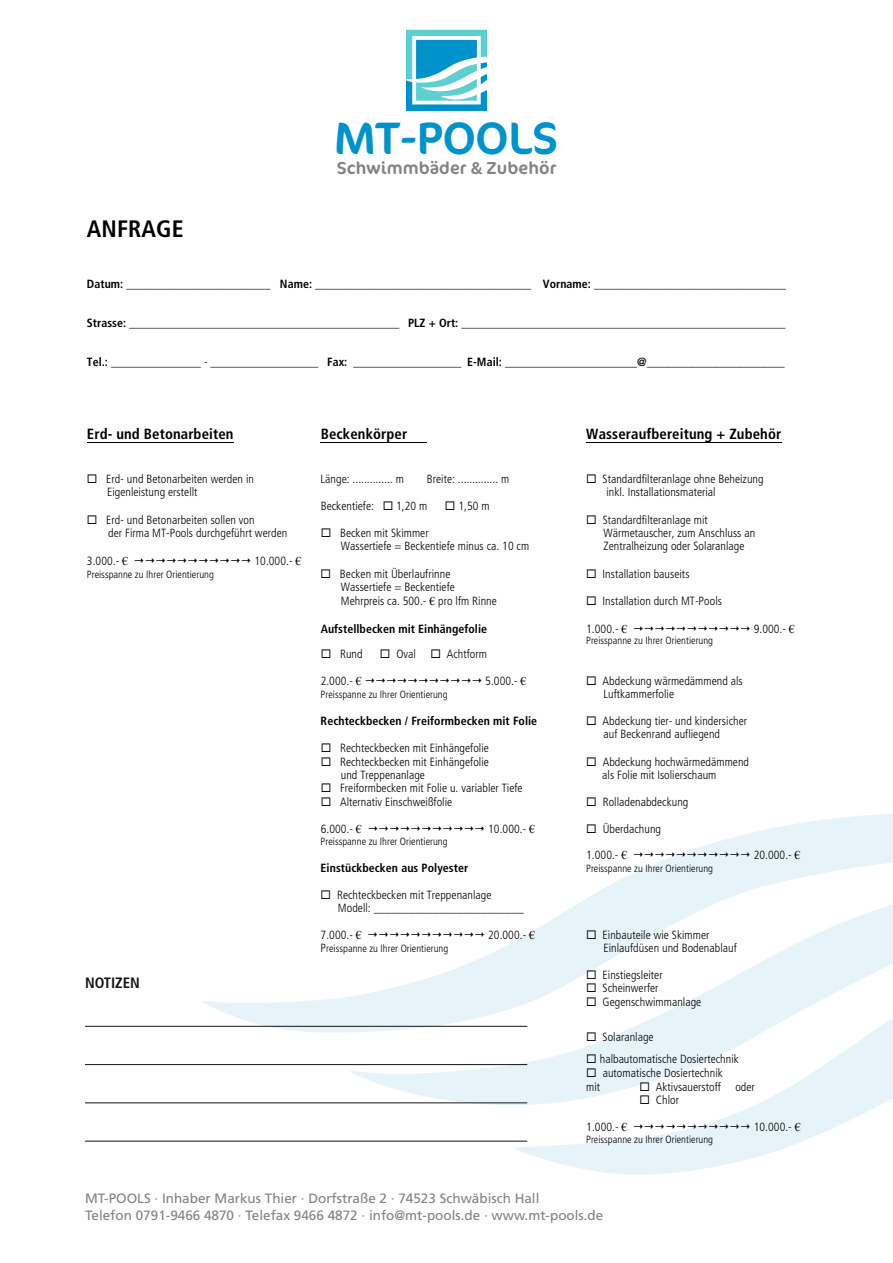
<style>
.page{position:relative;width:893px;height:1263px;background:#fff}
.page>*{position:absolute;margin:0;border:0;box-sizing:border-box;transform-origin:0 0}
.t1{font:45.75px "Cocon OT";letter-spacing:-.005em;color:#0093cb}
.t2{font:700 condensed 23.7px "Frutiger";letter-spacing:.005em;color:#000}
.t3{font:17.4px "Cocon OT";letter-spacing:.005em;color:#818281}
.t4{font:700 condensed 15px "Frutiger";color:#141415}
.t5{font:700 condensed 14.7px "Frutiger";letter-spacing:.01em;color:#000}
.t6{font:13.5px/16.2px "Frutiger";color:#818281}
.t7{font:300 condensed 11.85px/14.1px "Frutiger";letter-spacing:.005em;color:#000}
.t8{font:700 condensed 11.85px "Frutiger";letter-spacing:.005em;color:#000}
.t9{font:300 condensed 10.5px "Frutiger";color:#000}
.s1{font-weight:700}
.s2{font-weight:300}
.s3{font-family:"Times New Roman";font-weight:400;font-stretch:normal}
.s4{font-size:11.85px}
</style>
<div class="page">
<svg style="left:406px;top:100px;width:81px;height:10px"></svg>
<div style="left:412px;top:36px;width:69px;height:68px;border:4px solid #fff"></div>
<svg style="left:406px;top:30px;width:81px;height:70px"></svg>
<svg style="left:514px;top:1130px;width:314px;height:45px;fill:#e6f4f9"></svg>
<svg style="left:348px;top:1034px;width:545px;height:96px"></svg>
<svg style="left:199px;top:814px;width:694px;height:220px"></svg>
<hr style="left:87px;top:442px;width:147px;height:1px;background:#000">
<hr style="left:321px;top:442px;width:106px;height:1px;background:#000">
<hr style="left:586px;top:442px;width:195px;height:1px;background:#000">
<hr style="left:85px;top:1026px;width:442px;height:1px;background:#141415">
<hr style="left:85px;top:1064px;width:442px;height:1px;background:#141415">
<hr style="left:85px;top:1102px;width:442px;height:1px;background:#141415">
<hr style="left:85px;top:1141px;width:442px;height:1px;background:#141415">
<svg style="left:369px;top:827px;width:115px;height:4px"></svg>
<svg style="left:634px;top:852px;width:116px;height:5px"></svg>
<svg style="left:369px;top:932px;width:115px;height:5px"></svg>
<svg style="left:634px;top:1125px;width:116px;height:4px"></svg>
<h2 class="t2" style="left:87px;top:215px;width:98px">ANFRAGE</h2>
<h1 class="t1" style="left:334px;top:111px;width:225px">MT-POOLS</h1>
<h3 class="t3" style="left:337px;top:157px;width:221px">Schwimmbäder &amp; Zubehör</h3>
<p class="t7" style="left:87px;top:277px;width:701px"><span class="s1">Datum: ________________________ Name: ___</span>_________________________________ <span class="s1">Vorname:</span> ________________________________</p>
<p class="t8" style="left:87px;top:316px;width:700px">Strasse: <span class="s2">_____________________________________________</span> PLZ + Ort: ______________________________________________________</p>
<p class="t8" style="left:87px;top:355px;width:699px">Tel.: <span class="s2">_______________ - __________________</span> Fax: <span class="s2">__________________</span> E-Mail: ______________________@_______________________</p>
<p class="t5" style="left:87px;top:426px;width:148px">Erd- und Betonarbeiten</p>
<p class="t5" style="left:321px;top:426px;width:88px">Beckenkörper</p>
<p class="t5" style="left:586px;top:426px;width:197px">Wasseraufbereitung + Zubehör</p>
<p class="t7" style="left:87px;top:472px;width:169px">◻ Erd- und Betonarbeiten werden in</p>
<p class="t7" style="left:321px;top:472px;width:85px">Länge: .............. m</p>
<p class="t7" style="left:427px;top:472px;width:84px">Breite: .............. m</p>
<p class="t7" style="left:586px;top:472px;width:179px">◻ Standardfilteranlage ohne Beheizung</p>
<p class="t7" style="left:107px;top:485px;width:92px">Eigenleistung erstellt</p>
<p class="t7" style="left:606px;top:485px;width:111px">inkl. Installationsmaterial</p>
<p class="t7" style="left:321px;top:499px;width:108px">Beckentiefe: ◻ 1,20 m</p>
<p class="t7" style="left:445px;top:499px;width:46px">◻ 1,50 m</p>
<p class="t7" style="left:87px;top:513px;width:169px">◻ Erd- und Betonarbeiten sollen von</p>
<p class="t7" style="left:586px;top:513px;width:123px">◻ Standardfilteranlage mit</p>
<p class="t7" style="left:108px;top:526px;width:181px">der Firma MT-Pools durchgeführt werden</p>
<p class="t7" style="left:321px;top:526px;width:109px">◻ Becken mit Skimmer</p>
<p class="t7" style="left:603px;top:526px;width:153px">Wärmetauscher, zum Anschluss an</p>
<p class="t7" style="left:341px;top:539px;width:190px">Wassertiefe = Beckentiefe minus ca. 10 cm</p>
<p class="t7" style="left:603px;top:539px;width:143px">Zentralheizung oder Solaranlage</p>
<p class="t7" style="left:87px;top:554px;width:43px">3.000.- <span class="s3">€</span></p>
<p class="t7" style="left:254px;top:554px;width:48px">10.000.- <span class="s3">€</span></p>
<p class="t9" style="left:87px;top:569px;width:128px">Preisspanne zu Ihrer Orientierung</p>
<p class="t7" style="left:321px;top:567px;width:131px">◻ Becken mit Überlaufrinne</p>
<p class="t7" style="left:586px;top:567px;width:105px">◻ Installation bauseits</p>
<p class="t7" style="left:341px;top:580px;width:158px">Wassertiefe = Beckentiefe<br>Mehrpreis ca. 500.- <span class="s3">€</span> pro lfm Rinne</p>
<p class="t7" style="left:586px;top:594px;width:137px">◻ Installation durch MT-Pools</p>
<p class="t4" style="left:85px;top:974px;width:56px">NOTIZEN</p>
<p class="t8" style="left:321px;top:622px;width:168px">Aufstellbecken mit Einhängefolie</p>
<p class="t7" style="left:586px;top:622px;width:43px">1.000.- <span class="s3">€</span></p>
<p class="t7" style="left:754px;top:622px;width:43px">9.000.- <span class="s3">€</span></p>
<p class="t9" style="left:586px;top:635px;width:128px">Preisspanne zu Ihrer Orientierung</p>
<p class="t7" style="left:321px;top:647px;width:43px">◻ Rund</p>
<p class="t7" style="left:380px;top:647px;width:109px">◻ Oval ◻ Achtform</p>
<p class="t7" style="left:321px;top:674px;width:43px">2.000.- <span class="s3">€</span></p>
<p class="t7" style="left:485px;top:674px;width:43px">5.000.- <span class="s3">€</span></p>
<p class="t7" style="left:586px;top:674px;width:158px">◻ Abdeckung wärmedämmend als</p>
<p class="t9" style="left:321px;top:689px;width:128px">Preisspanne zu Ihrer Orientierung</p>
<p class="t7" style="left:603px;top:687px;width:72px">Luftkammerfolie</p>
<p class="t8" style="left:321px;top:714px;width:218px">Rechteckbecken / Freiformbecken mit Folie</p>
<p class="t7" style="left:603px;top:714px;width:145px;line-height:12.9px;text-indent:-17px">◻ Abdeckung tier- und kindersicher auf Beckenrand aufliegend</p>
<p class="t7" style="left:321px;top:741px;width:170px">◻ Rechteckbecken mit Einhängefolie</p>
<p class="t7" style="left:321px;top:755px;width:170px">◻ Rechteckbecken mit Einhängefolie</p>
<p class="t7" style="left:586px;top:755px;width:164px">◻ Abdeckung hochwärmedämmend</p>
<p class="t7" style="left:341px;top:768px;width:86px">und Treppenanlage</p>
<p class="t7" style="left:602px;top:768px;width:116px">als Folie mit Isolierschaum</p>
<p class="t7" style="left:321px;top:781px;width:203px">◻ Freiformbecken mit Folie u. variabler Tiefe</p>
<p class="t7" style="left:321px;top:795px;width:133px">◻ Alternativ Einschweißfolie</p>
<p class="t7" style="left:586px;top:795px;width:104px">◻ Rolladenabdeckung</p>
<p class="t7" style="left:321px;top:822px;width:43px">6.000.- <span class="s3">€</span></p>
<p class="t7" style="left:488px;top:822px;width:48px">10.000.- <span class="s3">€</span></p>
<p class="t7" style="left:586px;top:822px;width:76px">◻ Überdachung</p>
<p class="t9" style="left:321px;top:835px;width:128px">Preisspanne zu Ihrer Orientierung</p>
<p class="t7" style="left:586px;top:848px;width:43px">1.000.- <span class="s3">€</span></p>
<p class="t7" style="left:754px;top:848px;width:48px">20.000.- <span class="s3">€</span></p>
<p class="t8" style="left:321px;top:861px;width:149px">Einstückbecken aus Polyester</p>
<p class="t9" style="left:586px;top:862px;width:128px">Preisspanne zu Ihrer Orientierung</p>
<p class="t7" style="left:338px;top:888px;width:187px;line-height:12.9px;text-indent:-17px">◻ Rechteckbecken mit Treppenanlage<br>Modell: _________________________</p>
<p class="t7" style="left:321px;top:928px;width:43px">7.000.- <span class="s3">€</span></p>
<p class="t7" style="left:488px;top:928px;width:48px">20.000.- <span class="s3">€</span></p>
<p class="t7" style="left:586px;top:928px;width:125px">◻ Einbauteile wie Skimmer</p>
<p class="t9" style="left:321px;top:942px;width:129px"><span class="s4">P</span>reisspanne zu Ihrer Orientierung</p>
<p class="t7" style="left:603px;top:941px;width:135px">Einlaufdüsen und Bodenablauf</p>
<p class="t7" style="left:586px;top:968px;width:78px">◻ Einstiegsleiter</p>
<p class="t7" style="left:586px;top:981px;width:74px">◻ Scheinwerfer</p>
<p class="t7" style="left:586px;top:995px;width:117px">◻ Gegenschwimmanlage</p>
<p class="t7" style="left:586px;top:1030px;width:69px">◻ Solaranlage</p>
<p class="t7" style="left:586px;top:1052px;width:154px">◻ halbautomatische Dosiertechnik</p>
<p class="t7" style="left:586px;top:1066px;width:138px">◻ automatische Dosiertechnik mit</p>
<p class="t7" style="left:639px;top:1080px;width:117px">◻ Aktivsauerstoff oder</p>
<p class="t7" style="left:639px;top:1093px;width:41px">◻ Chlor</p>
<p class="t7" style="left:586px;top:1120px;width:43px">1.000.- <span class="s3">€</span></p>
<p class="t7" style="left:754px;top:1120px;width:48px">10.000.- <span class="s3">€</span></p>
<p class="t9" style="left:586px;top:1134px;width:128px">Preisspanne zu Ihrer Orientierung</p>
<p class="t6" style="left:85px;top:1190px;width:520px">MT-POOLS · Inhaber Markus Thier · Dorfstraße 2 · 74523 Schwäbisch Hall<br>Telefon 0791-9466 4870 · Telefax 9466 4872 · info@mt-pools.de · www.mt-pools.de</p>
</div>
